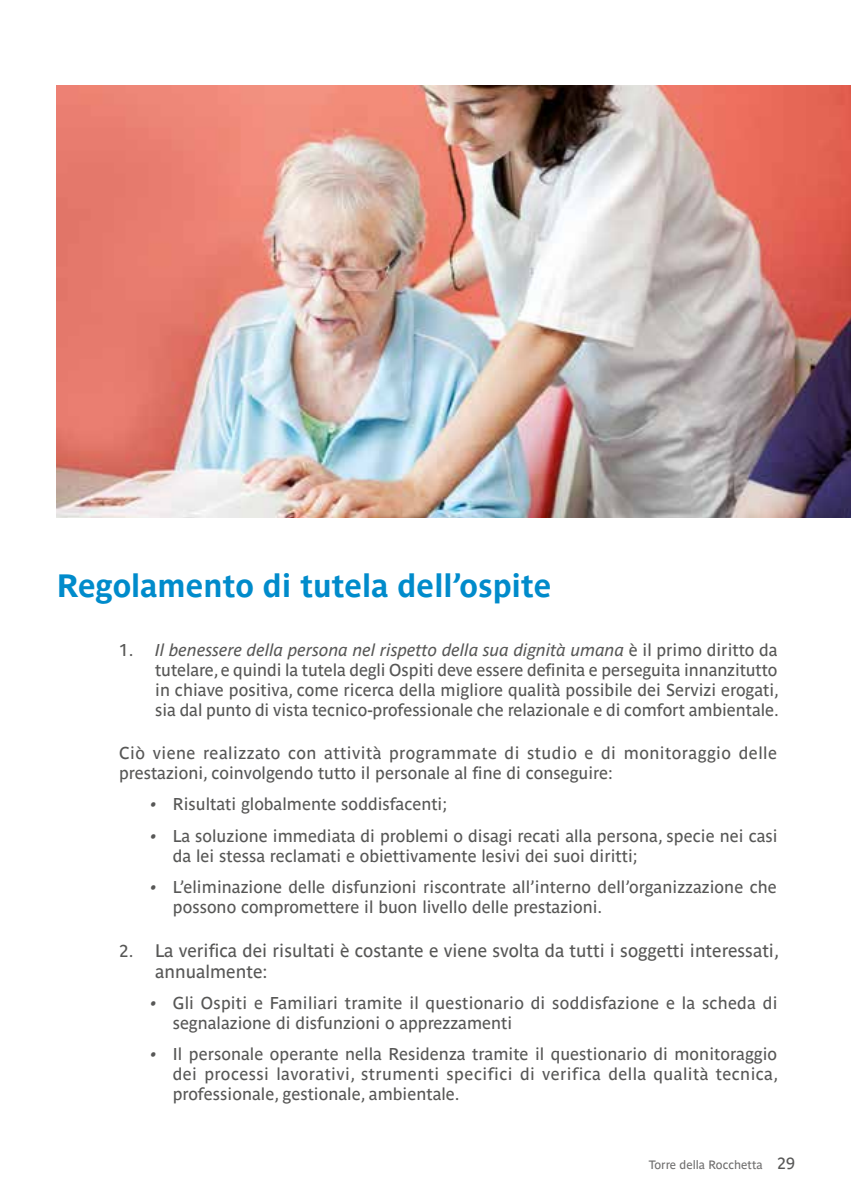
<style>
.page{position:relative;width:851px;height:1191px;background:#fff}
.page>*{position:absolute;margin:0;border:0;box-sizing:border-box;transform-origin:0 0}
.t1{font:700 32px "Parisine Ptf";color:#008bcb}
.t2{font:18px/21px "Parisine Ptf";color:#575756}
.t3{font:17px/20px "Parisine Ptf";color:#575756}
.t4{font:17px/20px "Parisine Ptf";letter-spacing:.03em;color:#575756}
.t5{font:12px "Parisine Ptf";color:#706f6f}
.s1{font-style:italic}
.s2{font-style:italic;font-size:18px}
.s3{font-size:17px}
.s4{font-size:16px;color:#575756}
</style>
<div class="page">
<img style="left:57px;top:85px;width:793px;height:432px">
<h1 class="t1" style="left:57px;top:561px;width:496px">Regolamento di tutela dell’ospite</h1>
<p class="t3" style="left:155px;top:638px;width:625px;text-align:justify;text-indent:-36px">1. <span class="s1">Il benessere della persona nel rispetto della sua dignità umana</span> è il primo diritto da tutelare, e quindi la tutela degli Ospiti deve essere definita e perseguita innanzitutto in chiave positiva, come ricerca della migliore qualità possibile dei Servizi erogati, sia dal punto di vista tecnico-professionale che relazionale e di comfort ambientale.</p>
<p class="t4" style="left:119px;top:741px;width:659px">Ciò viene realizzato con attività programmate di studio e di monitoraggio delle prestazioni, coinvolgendo tutto il personale al fine di conseguire:</p>
<p class="t3" style="left:151px;top:792px;width:298px"><span class="s2">•</span> Risultati globalmente soddisfacenti;</p>
<p class="t3" style="left:173px;top:824px;width:606px;text-indent:-22px"><span class="s2">•</span> La soluzione immediata di problemi o disagi recati alla persona, specie nei casi da lei stessa reclamati e obiettivamente lesivi dei suoi diritti;</p>
<p class="t3" style="left:173px;top:875px;width:605px;text-indent:-22px"><span class="s2">•</span> L’eliminazione delle disfunzioni riscontrate all’interno dell’organizzazione che possono compromettere il buon livello delle prestazioni.</p>
<p class="t2" style="left:155px;top:938px;width:625px;text-indent:-36px"><span class="s3">2.</span> La verifica dei risultati è costante e viene svolta da tutti i soggetti interessati, annualmente:</p>
<p class="t3" style="left:173px;top:991px;width:606px;text-indent:-22px"><span class="s2">•</span> Gli Ospiti e Familiari tramite il questionario di soddisfazione e la scheda di segnalazione di disfunzioni o apprezzamenti</p>
<p class="t3" style="left:173px;top:1042px;width:606px;text-align:justify;text-indent:-22px"><span class="s2">•</span> Il personale operante nella Residenza tramite il questionario di monitoraggio dei processi lavorativi, strumenti specifici di verifica della qualità tecnica, professionale, gestionale, ambientale.</p>
<p class="t5" style="left:648px;top:1155px;width:148px">Torre della Rocchetta <span class="s4">29</span></p>
</div>
